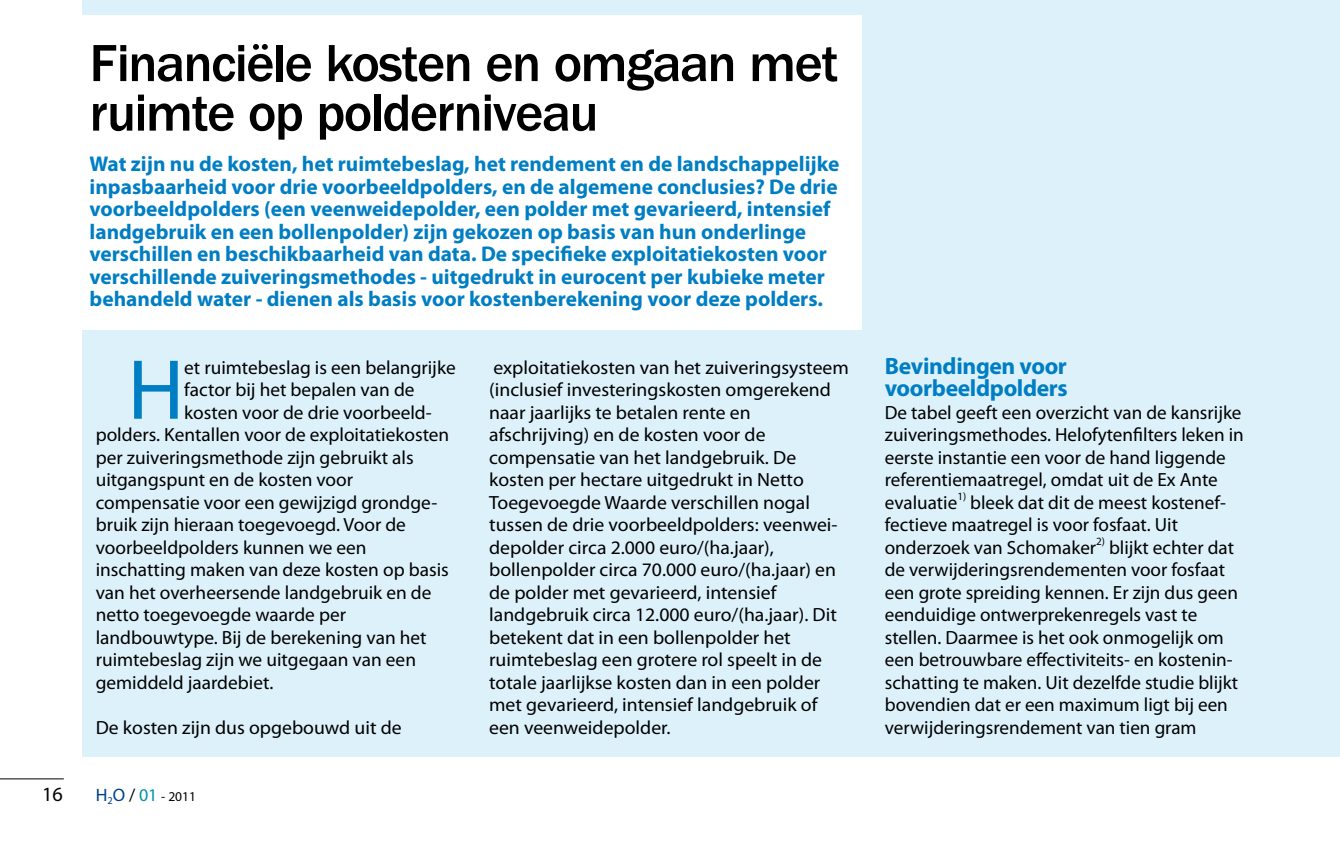
<style>
.page{position:relative;width:1340px;height:845px;background:#fff}
.page>*{position:absolute;margin:0;border:0;box-sizing:border-box;transform-origin:0 0}
.t1{font:85.95px "Myriad Pro";color:#007ec4}
.t2{font:500 54px/49.5px "ITC Franklin Gothic Std";letter-spacing:-.03em;color:#000}
.t3{font:700 23.62px/22.5px "Myriad Pro";letter-spacing:-.015em;color:#007ec4}
.t4{font:700 21.38px/22.5px "Myriad Pro";color:#007ec4}
.t5{font:20.25px "Myriad Pro";color:#000}
.t6{font:19.12px/22.5px "Myriad Pro";color:#000}
.t7{font:13.5px "Myriad Pro";color:#000}
.s1{font-size:18px;color:#003f8a}
.s2{font-size:18px}
.s3{font-size:18px;color:#0094a8}
</style>
<div class="page">
<div style="left:83px;top:0;width:1256px;height:756px;background:#ddf1fb"></div>
<hr style="left:0;top:778px;width:64px;height:1px;background:#000">
<div style="left:0;top:15px;width:861px;height:314px;background:#fff"></div>
<h2 class="t2" style="left:89px;top:39px;width:750px">Financiële kosten en omgaan met ruimte op polderniveau</h2>
<p class="t4" style="left:89px;top:152px;width:751px">Wat zijn nu de kosten, het ruimtebeslag, het rendement en de landschappelijke inpasbaarheid voor drie voorbeeldpolders, en de algemene conclusies? De drie voorbeeldpolders (een veenweidepolder, een polder met gevarieerd, intensief landgebruik en een bollenpolder) zijn gekozen op basis van hun onderlinge verschillen en beschikbaarheid van data. De specifieke exploitatiekosten voor verschillende zuiveringsmethodes - uitgedrukt in eurocent per kubieke meter behandeld water - dienen als basis voor kostenberekening voor deze polders.</p>
<h1 class="t1" style="left:128px;top:337px;width:45px">H</h1>
<p class="t6" style="left:184px;top:356px;width:273px">et ruimtebeslag is een belangrijke</p>
<p class="t6" style="left:184px;top:378px;width:232px">factor bij het bepalen van de</p>
<p class="t6" style="left:184px;top:401px;width:249px">kosten voor de drie voorbeeld-</p>
<p class="t6" style="left:96px;top:423px;width:355px">polders. Kentallen voor de exploitatiekosten</p>
<p class="t6" style="left:96px;top:446px;width:319px">per zuiveringsmethode zijn gebruikt als</p>
<p class="t6" style="left:96px;top:468px;width:259px">uitgangspunt en de kosten voor</p>
<p class="t6" style="left:96px;top:491px;width:343px">compensatie voor een gewijzigd grondge-</p>
<p class="t6" style="left:96px;top:513px;width:312px">bruik zijn hieraan toegevoegd. Voor de</p>
<p class="t6" style="left:96px;top:536px;width:272px">voorbeeldpolders kunnen we een</p>
<p class="t6" style="left:96px;top:558px;width:355px">inschatting maken van deze kosten op basis</p>
<p class="t6" style="left:96px;top:581px;width:337px">van het overheersende landgebruik en de</p>
<p class="t6" style="left:96px;top:603px;width:252px">netto toegevoegde waarde per</p>
<p class="t6" style="left:96px;top:625px;width:332px">landbouwtype. Bij de berekening van het</p>
<p class="t6" style="left:96px;top:648px;width:322px">ruimtebeslag zijn we uitgegaan van een</p>
<p class="t6" style="left:96px;top:670px;width:179px">gemiddeld jaardebiet.</p>
<p class="t6" style="left:96px;top:716px;width:307px">De kosten zijn dus opgebouwd uit de</p>
<p class="t5" style="left:42px;top:782px;width:22px">16</p>
<p class="t7" style="left:96px;top:788px;width:102px"><span class="s1">H</span> <sub>2</sub><span class="s1">O</span> <span class="s2">/</span> <span class="s3">01</span> - 2011</p>
<p class="t6" style="left:489px;top:356px;width:361px">exploitatiekosten van het zuiveringsysteem (inclusief investeringskosten omgerekend naar jaarlijks te betalen rente en afschrijving) en de kosten voor de compensatie van het landgebruik. De kosten per hectare uitgedrukt in Netto Toegevoegde Waarde verschillen nogal tussen de drie voorbeeldpolders: veenwei&shy;depolder circa 2.000 euro/(ha.jaar), bollenpolder circa 70.000 euro/(ha.jaar) en de polder met gevarieerd, intensief landgebruik circa 12.000 euro/(ha.jaar). Dit betekent dat in een bollenpolder het ruimtebeslag een grotere rol speelt in de totale jaarlijkse kosten dan in een polder met gevarieerd, intensief landgebruik of een veenweidepolder.</p>
<p class="t3" style="left:884px;top:354px;width:184px">Bevindingen voor voorbeeldpolders</p>
<p class="t6" style="left:884px;top:401px;width:360px">De tabel geeft een overzicht van de kansrijke zuiveringsmethodes. Helofytenfilters leken in eerste instantie een voor de hand liggende referentiemaatregel, omdat uit de Ex Ante evaluatie<sup>1)</sup> bleek dat dit de meest kostenef&shy;fectieve maatregel is voor fosfaat. Uit onderzoek van Schomaker<sup>2)</sup> blijkt echter dat de verwijderingsrendementen voor fosfaat een grote spreiding kennen. Er zijn dus geen eenduidige ontwerprekenregels vast te stellen. Daarmee is het ook onmogelijk om een betrouwbare effectiviteits- en kostenin&shy;schatting te maken. Uit dezelfde studie blijkt bovendien dat er een maximum ligt bij een verwijderingsrendement van tien gram</p>
</div>
